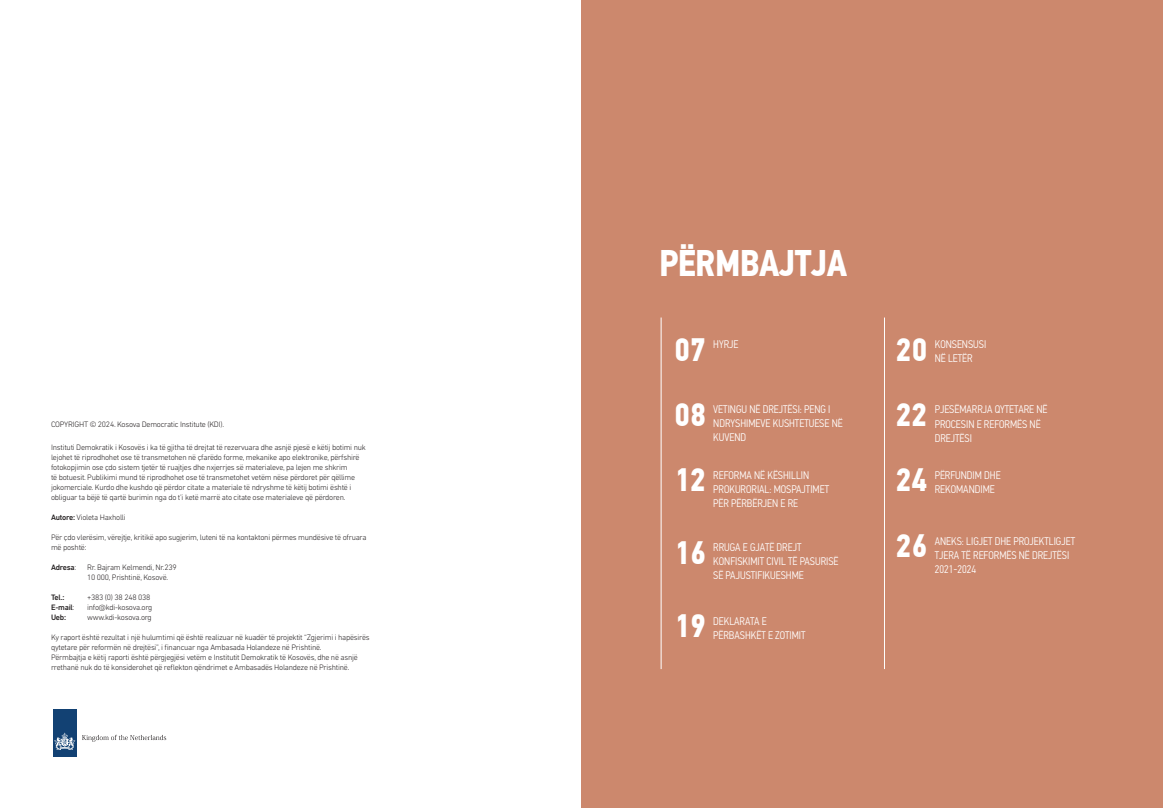
<style>
.page{position:relative;width:1163px;height:808px;background:#fff}
.page>*{position:absolute;margin:0;border:0;box-sizing:border-box;transform-origin:0 0}
.t1{font:700 37px "PF Din Text Cond Pro";letter-spacing:-.015em;color:#fff}
.t2{font:700 32.4px/65.2px "PF Din Text Cond Pro";color:#fff;text-align:justify}
.t3{font:300 11px/14px "PF Din Text Cond Pro";color:#fff}
.t4{font:300 8px/10px "DIN Next LT Pro";letter-spacing:-.03em;color:#231f20}
.t5{font:500 8px "DIN Next LT Pro";letter-spacing:-.03em;color:#231f20}
.s1{font-weight:500}
.s2{font-weight:300}
</style>
<div class="page">
<div style="left:581px;top:0;width:581px;height:808px;background:#cc886d"></div>
<hr style="left:660px;top:317px;width:1px;height:352px;background:#fff">
<hr style="left:883px;top:317px;width:1px;height:352px;background:#fff">
<svg style="left:82px;top:735px;width:84px;height:7px"></svg>
<div style="left:53px;top:709px;width:24px;height:48px;background:#124173"></div>
<svg style="left:54px;top:733px;width:21px;height:17px"></svg>
<p class="t4" style="left:51px;top:419px;width:174px">COPYRIGHT © 2024. Kosova Democratic Institute (KDI).</p>
<p class="t4" style="left:51px;top:442px;width:316px">Instituti Demokratik i Kosovës i ka të gjitha të drejtat të rezervuara dhe asnjë pjesë e këtij botimi nuk lejohet të riprodhohet ose të transmetohen në çfarëdo forme, mekanike apo elektronike, përfshirë fotokopjimin ose çdo sistem tjetër të ruajtjes dhe nxjerrjes së materialeve, pa lejen me shkrim<br>të botuesit. Publikimi mund të riprodhohet ose të transmetohet vetëm nëse përdoret për qëllime jokomerciale. Kurdo dhe kushdo që përdor citate a materiale të ndryshme të këtij botimi është i obliguar ta bëjë të qartë burimin nga do t’i ketë marrë ato citate ose materialeve që përdoren.</p>
<p class="t4" style="left:51px;top:512px;width:76px"><span class="s1">Autore:</span> Violeta Haxholli</p>
<p class="t4" style="left:51px;top:532px;width:317px">Për çdo vlerësim, vërejtje, kritikë apo sugjerim, luteni të na kontaktoni përmes mundësive të ofruara më poshtë:</p>
<p class="t5" style="left:51px;top:562px;width:27px">Adresa<span class="s2">:</span></p>
<p class="t4" style="left:87px;top:562px;width:91px">Rr. Bajram Kelmendi, Nr.239<br>10 000, Prishtinë, Kosovë.</p>
<p class="t5" style="left:51px;top:592px;width:15px">Tel.:</p>
<p class="t4" style="left:87px;top:592px;width:65px">+383 (0) 38 248 038</p>
<p class="t5" style="left:51px;top:602px;width:25px">E-mail<span class="s2">:</span></p>
<p class="t4" style="left:87px;top:602px;width:67px">info@kdi-kosova.org</p>
<p class="t5" style="left:51px;top:612px;width:17px">Ueb:</p>
<p class="t4" style="left:87px;top:612px;width:66px">www.kdi-kosova.org</p>
<p class="t4" style="left:51px;top:632px;width:320px">Ky raport është rezultat i një hulumtimi që është realizuar në kuadër të projektit “Zgjerimi i hapësirës qytetare për reformën në drejtësi”, i financuar nga Ambasada Holandeze në Prishtinë.<br>Përmbajtja e këtij raporti është përgjegjësi vetëm e Institutit Demokratik të Kosovës, dhe në asnjë rrethanë nuk do të konsiderohet që reflekton qëndrimet e Ambasadës Holandeze në Prishtinë.</p>
<h1 class="t1" style="left:659px;top:241px;width:190px">PËRMBAJTJA</h1>
<h2 class="t2" style="left:674px;top:317px;width:33px">07<br>08<br>12</h2>
<h2 class="t2" style="left:674px;top:520px;width:33px">16</h2>
<h2 class="t2" style="left:674px;top:594px;width:33px">19</h2>
<h3 class="t3" style="left:713px;top:337px;width:27px">HYRJE</h3>
<h3 class="t3" style="left:713px;top:403px;width:131px">VETINGU NË DREJTËSI: PENG I<br>NDRYSHIMEVE KUSHTETUESE NË<br>KUVEND</h3>
<h3 class="t3" style="left:713px;top:468px;width:117px">REFORMA NË KËSHILLIN<br>PROKURORIAL: MOSPAJTIMET<br>PËR PËRBËRJEN E RE</h3>
<h3 class="t3" style="left:713px;top:540px;width:127px">RRUGA E GJATË DREJT<br>KONFISKIMIT CIVIL TË PASURISË<br>SË PAJUSTIFIKUESHME</h3>
<h3 class="t3" style="left:713px;top:614px;width:94px">DEKLARATA E<br>PËRBASHKËT E ZOTIMIT</h3>
<h2 class="t2" style="left:895px;top:317px;width:33px">20</h2>
<h3 class="t3" style="left:934px;top:337px;width:53px">KONSENSUSI<br>NË LETËR</h3>
<h2 class="t2" style="left:895px;top:383px;width:33px">22<br>24</h2>
<h3 class="t3" style="left:934px;top:403px;width:114px">PJESËMARRJA QYTETARE NË<br>PROCESIN E REFORMËS NË<br>DREJTËSI</h3>
<h3 class="t3" style="left:934px;top:468px;width:67px">PËRFUNDIM DHE<br>REKOMANDIME</h3>
<h2 class="t2" style="left:895px;top:514px;width:33px">26</h2>
<h3 class="t3" style="left:934px;top:534px;width:142px">ANEKS: LIGJET DHE PROJEKTLIGJET<br>TJERA TË REFORMËS NË DREJTËSI<br>2021-2024</h3>
</div>
